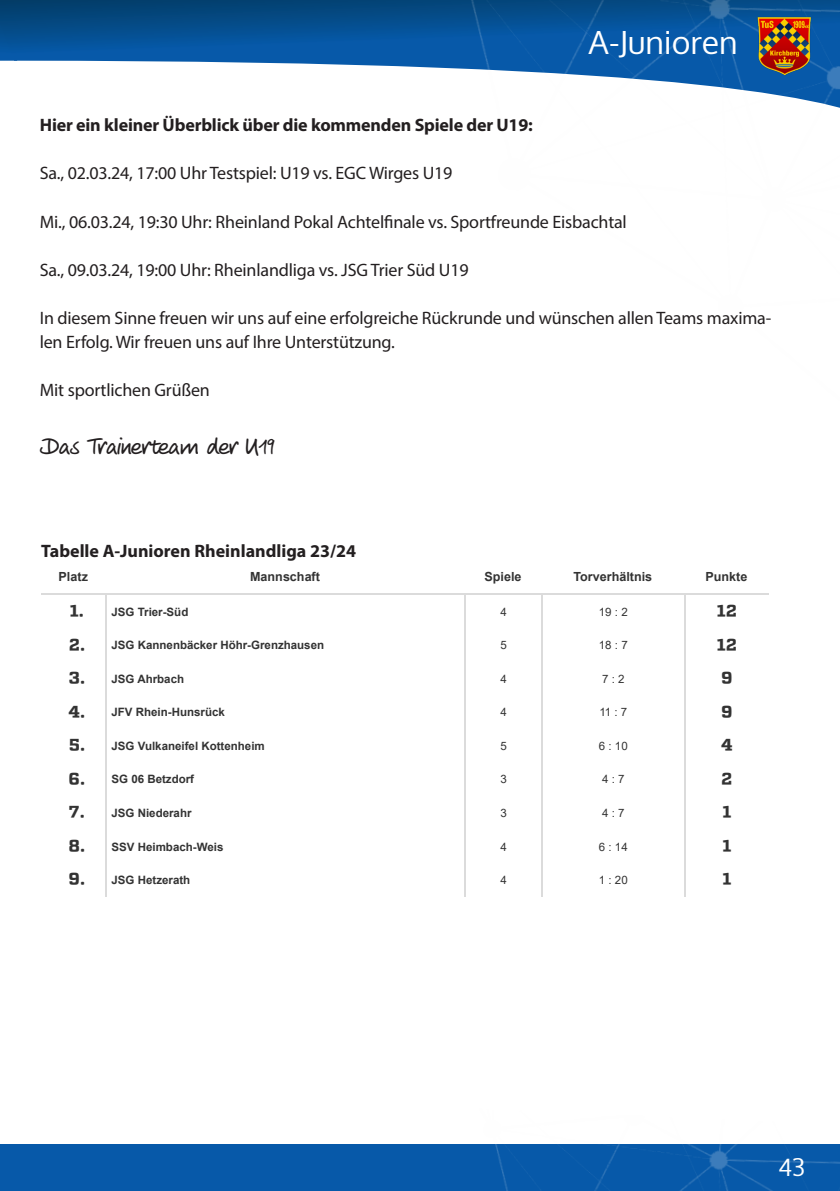
<style>
.page{position:relative;width:840px;height:1191px;background:#fff}
.page>*{position:absolute;margin:0;border:0;box-sizing:border-box;transform-origin:0 0}
.t1{font:32px "Oxygen";color:#fff}
.t2{font:24px "Veneto Handwriting";color:#231f20}
.t3{font:24px "Oxygen";color:#fff}
.t4{font:18px/24px "Myriad Pro";letter-spacing:-.01em;color:#231f20}
.t5{font:700 18px "Myriad Pro";letter-spacing:-.01em;color:#231f20}
.t6{font:16.8px "portal font";color:#333}
.t7{font:700 12.6px "Arial";color:#333}
.t8{font:700 11.6px "Arial";color:#333}
.t9{font:11.6px "Arial";color:#333}
.s1{font-family:"portal font";font-weight:400;font-size:16.8px}
</style>
<div class="page">
<svg style="left:0;top:0;width:394px;height:66px;background:#125896"></svg>
<img style="left:394px;top:0;width:445px;height:108px">
<img style="left:751px;top:14px;width:62px;height:62px">
<div style="left:0;top:1144px;width:839px;height:47px;background:#0759a9"></div>
<img style="left:495px;top:1144px;width:344px;height:47px">
<hr style="left:41px;top:594px;width:64px;height:1px;background:#dbdbdb">
<hr style="left:105px;top:594px;width:359px;height:1px;background:#dbdbdb">
<hr style="left:464px;top:594px;width:77px;height:1px;background:#dbdbdb">
<hr style="left:541px;top:594px;width:143px;height:1px;background:#dbdbdb">
<hr style="left:684px;top:594px;width:84px;height:1px;background:#dbdbdb">
<hr style="left:105px;top:595px;width:1px;height:33px;background:#dbdbdb">
<hr style="left:464px;top:595px;width:1px;height:33px;background:#dbdbdb">
<hr style="left:541px;top:595px;width:1px;height:33px;background:#dbdbdb">
<hr style="left:684px;top:595px;width:1px;height:33px;background:#dbdbdb">
<hr style="left:105px;top:628px;width:1px;height:34px;background:#dbdbdb">
<hr style="left:464px;top:628px;width:1px;height:34px;background:#dbdbdb">
<hr style="left:541px;top:628px;width:1px;height:34px;background:#dbdbdb">
<hr style="left:684px;top:628px;width:1px;height:34px;background:#dbdbdb">
<hr style="left:105px;top:662px;width:1px;height:33px;background:#dbdbdb">
<hr style="left:464px;top:662px;width:1px;height:33px;background:#dbdbdb">
<hr style="left:541px;top:662px;width:1px;height:33px;background:#dbdbdb">
<hr style="left:684px;top:662px;width:1px;height:33px;background:#dbdbdb">
<hr style="left:105px;top:695px;width:1px;height:34px;background:#dbdbdb">
<hr style="left:464px;top:695px;width:1px;height:34px;background:#dbdbdb">
<hr style="left:541px;top:695px;width:1px;height:34px;background:#dbdbdb">
<hr style="left:684px;top:695px;width:1px;height:34px;background:#dbdbdb">
<hr style="left:105px;top:729px;width:1px;height:33px;background:#dbdbdb">
<hr style="left:464px;top:729px;width:1px;height:33px;background:#dbdbdb">
<hr style="left:541px;top:729px;width:1px;height:33px;background:#dbdbdb">
<hr style="left:684px;top:729px;width:1px;height:33px;background:#dbdbdb">
<hr style="left:105px;top:762px;width:1px;height:34px;background:#dbdbdb">
<hr style="left:464px;top:762px;width:1px;height:34px;background:#dbdbdb">
<hr style="left:541px;top:762px;width:1px;height:34px;background:#dbdbdb">
<hr style="left:684px;top:762px;width:1px;height:34px;background:#dbdbdb">
<hr style="left:105px;top:796px;width:1px;height:33px;background:#dbdbdb">
<hr style="left:464px;top:796px;width:1px;height:33px;background:#dbdbdb">
<hr style="left:541px;top:796px;width:1px;height:33px;background:#dbdbdb">
<hr style="left:684px;top:796px;width:1px;height:33px;background:#dbdbdb">
<hr style="left:105px;top:829px;width:1px;height:34px;background:#dbdbdb">
<hr style="left:464px;top:829px;width:1px;height:34px;background:#dbdbdb">
<hr style="left:541px;top:829px;width:1px;height:34px;background:#dbdbdb">
<hr style="left:684px;top:829px;width:1px;height:34px;background:#dbdbdb">
<hr style="left:105px;top:863px;width:1px;height:33px;background:#dbdbdb">
<hr style="left:464px;top:863px;width:1px;height:33px;background:#dbdbdb">
<hr style="left:541px;top:863px;width:1px;height:33px;background:#dbdbdb">
<hr style="left:684px;top:863px;width:1px;height:33px;background:#dbdbdb">
<h1 class="t1" style="left:588px;top:21px;width:151px">A-Junioren</h1>
<p class="t5" style="left:40px;top:114px;width:494px">Hier ein kleiner Überblick über die kommenden Spiele der U19:</p>
<p class="t4" style="left:40px;top:161px;width:414px">Sa., 02.03.24, 17:00 Uhr Testspiel: U19 vs. EGC Wirges U19</p>
<p class="t4" style="left:40px;top:209px;width:588px">Mi., 06.03.24, 19:30 Uhr: Rheinland Pokal Achtelfinale vs. Sportfreunde Eisbachtal</p>
<p class="t4" style="left:40px;top:257px;width:430px">Sa., 09.03.24, 19:00 Uhr: Rheinlandliga vs. JSG Trier Süd U19</p>
<p class="t4" style="left:40px;top:305px;width:732px">In diesem Sinne freuen wir uns auf eine erfolgreiche Rückrunde und wünschen allen Teams maxima&shy;len Erfolg. Wir freuen uns auf Ihre Unterstützung.</p>
<p class="t4" style="left:40px;top:377px;width:172px">Mit sportlichen Grüßen</p>
<h2 class="t2" style="left:40px;top:433px;width:236px">Das Trainerteam der U19</h2>
<p class="t5" style="left:41px;top:539px;width:316px">Tabelle A-Junioren Rheinlandliga 23/24</p>
<p class="t7" style="left:59px;top:568px;width:31px">Platz</p>
<p class="t7" style="left:250px;top:568px;width:71px">Mannschaft</p>
<p class="t7" style="left:484px;top:568px;width:39px">Spiele</p>
<p class="t7" style="left:573px;top:568px;width:80px">Torverhältnis</p>
<p class="t7" style="left:705px;top:568px;width:43px">Punkte</p>
<p class="t8" style="left:70px;top:603px;width:120px"><span class="s1">1.</span> JSG Trier-Süd</p>
<p class="t9" style="left:500px;top:604px;width:8px">4</p>
<p class="t9" style="left:598px;top:604px;width:30px">19 : 2</p>
<p class="t6" style="left:716px;top:601px;width:22px">12</p>
<p class="t8" style="left:69px;top:637px;width:257px"><span class="s1">2.</span> JSG Kannenbäcker Höhr-Grenzhausen</p>
<p class="t9" style="left:500px;top:637px;width:8px">5</p>
<p class="t9" style="left:598px;top:637px;width:30px">18 : 7</p>
<p class="t6" style="left:716px;top:635px;width:22px">12</p>
<p class="t8" style="left:68px;top:670px;width:117px"><span class="s1">3.</span> JSG Ahrbach</p>
<p class="t9" style="left:500px;top:671px;width:8px">4</p>
<p class="t9" style="left:601px;top:671px;width:24px">7 : 2</p>
<p class="t6" style="left:720px;top:668px;width:13px">9</p>
<p class="t8" style="left:68px;top:704px;width:158px"><span class="s1">4.</span> JFV Rhein-Hunsrück</p>
<p class="t9" style="left:500px;top:704px;width:8px">4</p>
<p class="t9" style="left:599px;top:704px;width:29px">11 : 7</p>
<p class="t6" style="left:720px;top:702px;width:13px">9</p>
<p class="t8" style="left:69px;top:737px;width:197px"><span class="s1">5.</span> JSG Vulkaneifel Kottenheim</p>
<p class="t9" style="left:500px;top:738px;width:8px">5</p>
<p class="t9" style="left:598px;top:738px;width:30px">6 : 10</p>
<p class="t6" style="left:720px;top:735px;width:13px">4</p>
<p class="t8" style="left:69px;top:771px;width:127px"><span class="s1">6.</span> SG 06 Betzdorf</p>
<p class="t9" style="left:500px;top:771px;width:8px">3</p>
<p class="t9" style="left:601px;top:771px;width:24px">4 : 7</p>
<p class="t6" style="left:721px;top:769px;width:13px">2</p>
<p class="t8" style="left:69px;top:804px;width:124px"><span class="s1">7.</span> JSG Niederahr</p>
<p class="t9" style="left:500px;top:805px;width:8px">3</p>
<p class="t9" style="left:601px;top:805px;width:24px">4 : 7</p>
<p class="t6" style="left:722px;top:802px;width:10px">1</p>
<p class="t8" style="left:68px;top:838px;width:156px"><span class="s1">8.</span> SSV Heimbach-Weis</p>
<p class="t9" style="left:500px;top:838px;width:8px">4</p>
<p class="t9" style="left:598px;top:838px;width:30px">6 : 14</p>
<p class="t6" style="left:722px;top:836px;width:10px">1</p>
<p class="t8" style="left:69px;top:871px;width:123px"><span class="s1">9.</span> JSG Hetzerath</p>
<p class="t9" style="left:500px;top:872px;width:8px">4</p>
<p class="t9" style="left:598px;top:872px;width:30px">1 : 20</p>
<p class="t6" style="left:722px;top:869px;width:10px">1</p>
<h2 class="t3" style="left:777px;top:1151px;width:29px">43</h2>
</div>
